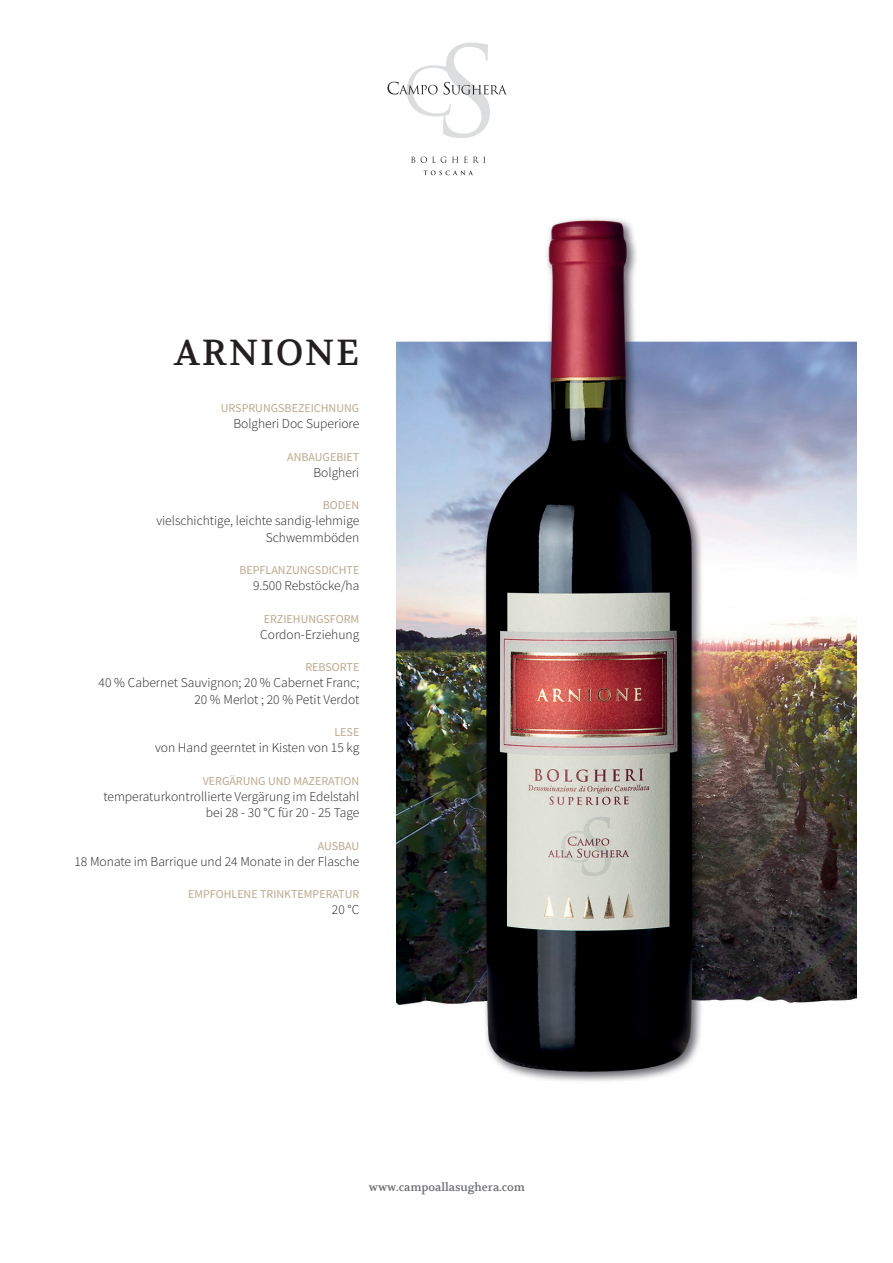
<style>
.page{position:relative;width:893px;height:1263px;background:#fff}
.page>*{position:absolute;margin:0;border:0;box-sizing:border-box;transform-origin:0 0}
.t1{font:36px "Volkhov";letter-spacing:.05em;color:#231f20}
.t2{font:300 13.5px/16.2px "Mada";color:#231f20;text-align:right}
.t3{font:12px "Mada";color:#bea88d}
.t4{font:11.25px "Volkhov";color:#6c6d70}
</style>
<div class="page">
<svg style="left:387px;top:43px;width:120px;height:132px"></svg>
<img style="left:397px;top:218px;width:459px;height:863px">
<h1 class="t1" style="left:174px;top:330px;width:187px">ARNIONE</h1>
<p class="t3" style="left:221px;top:401px;width:140px">URSPRUNGSBEZEICHNUNG</p>
<p class="t2" style="left:233px;top:416px;width:127px">Bolgheri Doc Superiore</p>
<p class="t3" style="left:287px;top:450px;width:74px">ANBAUGEBIET</p>
<p class="t2" style="left:313px;top:465px;width:47px">Bolgheri</p>
<p class="t3" style="left:323px;top:499px;width:38px">BODEN</p>
<p class="t2" style="left:156px;top:513px;width:204px">vielschichtige, leichte sandig-lehmige<br>Schwemmböden</p>
<p class="t3" style="left:239px;top:563px;width:121px">BEPFLANZUNGSDICHTE</p>
<p class="t2" style="left:253px;top:578px;width:108px">9.500 Rebstöcke/ha</p>
<p class="t3" style="left:264px;top:612px;width:97px">ERZIEHUNGSFORM</p>
<p class="t2" style="left:260px;top:627px;width:101px">Cordon-Erziehung</p>
<p class="t3" style="left:305px;top:661px;width:55px">REBSORTE</p>
<p class="t2" style="left:99px;top:675px;width:262px">40 % Cabernet Sauvignon; 20 % Cabernet Franc;<br>20 % Merlot ; 20 % Petit Verdot</p>
<p class="t3" style="left:334px;top:725px;width:26px">LESE</p>
<p class="t2" style="left:155px;top:740px;width:206px">von Hand geerntet in Kisten von 15 kg</p>
<p class="t3" style="left:203px;top:774px;width:158px">VERGÄRUNG UND MAZERATION</p>
<p class="t2" style="left:103px;top:789px;width:257px">temperaturkontrollierte Vergärung im Edelstahl bei 28 - 30 °C für 20 - 25 Tage</p>
<p class="t3" style="left:318px;top:839px;width:43px">AUSBAU</p>
<p class="t2" style="left:74px;top:854px;width:286px">18 Monate im Barrique und 24 Monate in der Flasche</p>
<p class="t3" style="left:188px;top:887px;width:173px">EMPFOHLENE TRINKTEMPERATUR</p>
<p class="t2" style="left:332px;top:902px;width:29px">20 °C</p>
<p class="t4" style="left:369px;top:1180px;width:158px">www.campoallasughera.com</p>
</div>
